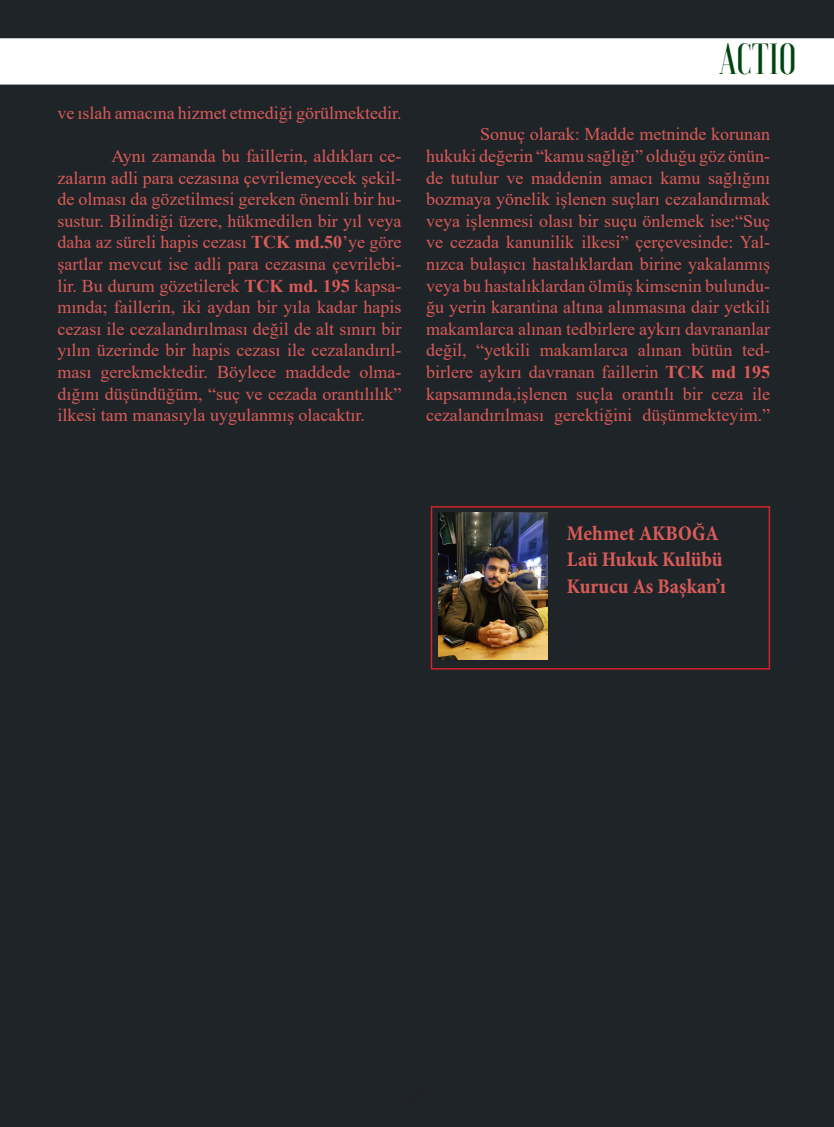
<style>
.page{position:relative;width:834px;height:1127px;background:#fff}
.page>*{position:absolute;margin:0;border:0;box-sizing:border-box;transform-origin:0 0}
.t1{font:500 43.5px "Voga";color:#00450f}
.t2{font:700 condensed 21px/27px "Minion Pro";color:#da5b57}
.t3{font:18px/21.6px "Times New Roman";color:#da5b57;text-align:justify}
.s1{font-weight:700}
</style>
<div class="page">
<svg style="left:0;top:38px;width:833px;height:47px"></svg>
<div style="left:0;top:85px;width:833px;height:1042px;background:#1f2429"></div>
<div style="left:0;top:0;width:833px;height:38px;background:#1f2429"></div>
<div style="left:430px;top:506px;width:340px;height:163px;border:2px solid #d1232a"></div>
<img style="left:438px;top:512px;width:109px;height:147px">
<p class="t3" style="left:57px;top:101px;width:345px">ve ıslah amacına hizmet etmediği görülmektedir.</p>
<p class="t3" style="left:57px;top:145px;width:345px;text-indent:54px">Aynı zamanda bu faillerin, aldıkları ce&shy;zaların adli para cezasına çevrilemeyecek şekil&shy;de olması da gözetilmesi gereken önemli bir hu&shy;sustur. Bilindiği üzere, hükmedilen bir yıl veya daha az süreli hapis cezası <span class="s1">TCK md.50</span>’ye göre şartlar mevcut ise adli para cezasına çevrilebi&shy;lir. Bu durum gözetilerek <span class="s1">TCK md. 195</span> kapsa&shy;mında; faillerin, iki aydan bir yıla kadar hapis cezası ile cezalandırılması değil de alt sınırı bir yılın üzerinde bir hapis cezası ile cezalandırıl&shy;ması gerekmektedir. Böylece maddede olma&shy;dığını düşündüğüm, “suç ve cezada orantılılık” ilkesi tam manasıyla uygulanmış olacaktır.</p>
<p class="t1" style="left:719px;top:35px;width:79px">ACTIO</p>
<p class="t3" style="left:426px;top:123px;width:345px;text-indent:54px">Sonuç olarak: Madde metninde korunan hukuki değerin “kamu sağlığı” olduğu göz önün&shy;de tutulur ve maddenin amacı kamu sağlığını bozmaya yönelik işlenen suçları cezalandırmak veya işlenmesi olası bir suçu önlemek ise:“Suç ve cezada kanunilik ilkesi” çerçevesinde: Yal&shy;nızca bulaşıcı hastalıklardan birine yakalanmış veya bu hastalıklardan ölmüş kimsenin bulundu&shy;ğu yerin karantina altına alınmasına dair yetkili makamlarca alınan tedbirlere aykırı davrananlar değil, “yetkili makamlarca alınan bütün ted&shy;birlere aykırı davranan faillerin <span class="s1">TCK md 195 </span>kapsamında,işlenen suçla orantılı bir ceza ile cezalandırılması gerektiğini düşünmekteyim.”</p>
<p class="t2" style="left:567px;top:520px;width:153px">Mehmet AKBOĞA</p>
<p class="t2" style="left:567px;top:545px;width:160px">Laü Hukuk Kulübü<br>Kurucu As Başkan’ı</p>
</div>
